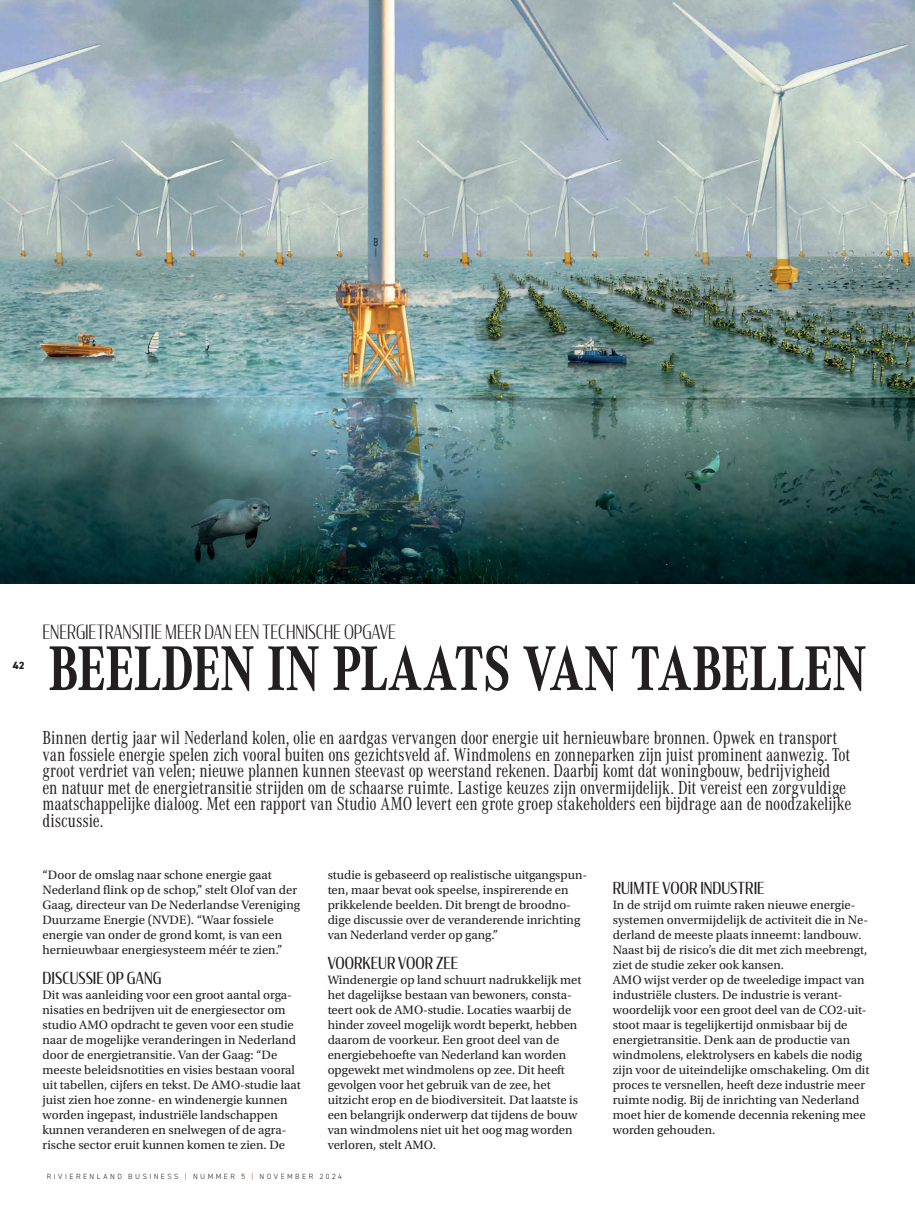
<style>
.page{position:relative;width:915px;height:1212px;background:#fff}
.page>*{position:absolute;margin:0;border:0;box-sizing:border-box;transform-origin:0 0}
.t1{font:700 65.4px "Corporate A Cond Pro";letter-spacing:-.015em;color:#231f20;scale:.95 1}
.t2{font:19.5px/16.5px "Corporate A Cond Pro";letter-spacing:-.01em;color:#231f20;scale:.95 1}
.t3{font:300 19.5px "Condor Cond";letter-spacing:-.005em;color:#231f20;scale:.95 1}
.t4{font:16.5px "Condor Cond";letter-spacing:.005em;color:#231f20}
.t5{font:12.75px/15px "Utopia Std";color:#231f20}
.t6{font:800 10.5px "DIN2014";color:#231f20}
.t7{font:300 7.5px "DIN2014";letter-spacing:.325em;color:#231f20}
.s1{color:#d81c23}
</style>
<div class="page">
<img style="left:0;top:0;width:914px;height:584px">
<p class="t6" style="left:13px;top:658px;width:14px">42</p>
<h2 class="t3" style="left:43px;top:620px;width:373px">ENERGIETRANSITIE MEER DAN EEN TECHNISCHE OPGAVE</h2>
<h1 class="t1" style="left:48px;top:623px;width:862px">BEELDEN IN PLAATS VAN TABELLEN</h1>
<p class="t2" style="left:43px;top:729px;width:852px">Binnen dertig jaar wil Nederland kolen, olie en aardgas vervangen door energie uit hernieuwbare bronnen. Opwek en transport van fossiele energie spelen zich vooral buiten ons gezichtsveld af. Windmolens en zonneparken zijn juist prominent aanwezig. Tot groot verdriet van velen; nieuwe plannen kunnen steevast op weerstand rekenen. Daarbij komt dat woningbouw, bedrijvigheid<br>en natuur met de energietransitie strijden om de schaarse ruimte. Lastige keuzes zijn onvermijdelijk. Dit vereist een zorgvuldige maatschappelijke dialoog. Met een rapport van Studio AMO levert een grote groep stakeholders een bijdrage aan de noodzakelijke discussie.</p>
<p class="t5" style="left:43px;top:868px;width:259px">“Door de omslag naar schone energie gaat Nederland flink op de schop,” stelt Olof van der Gaag, directeur van De Nederlandse Vereniging Duurzame Energie (NVDE). “Waar fossiele energie van onder de grond komt, is van een hernieuwbaar energiesysteem méér te zien.”</p>
<p class="t4" style="left:43px;top:968px;width:120px">DISCUSSIE OP GANG</p>
<p class="t5" style="left:43px;top:988px;width:259px">Dit was aanleiding voor een groot aantal orga&shy;nisaties en bedrijven uit de energiesector om studio AMO opdracht te geven voor een studie naar de mogelijke veranderingen in Nederland door de energietransitie. Van der Gaag: “De meeste beleidsnotities en visies bestaan vooral uit tabellen, cijfers en tekst. De AMO-studie laat juist zien hoe zonne- en windenergie kunnen worden ingepast, industriële landschappen kunnen veranderen en snelwegen of de agra&shy;rische sector eruit kunnen komen te zien. De</p>
<p class="t5" style="left:327px;top:868px;width:261px">studie is gebaseerd op realistische uitgangspun&shy;ten, maar bevat ook speelse, inspirerende en prikkelende beelden. Dit brengt de broodno&shy;dige discussie over de veranderende inrichting van Nederland verder op gang.”</p>
<p class="t4" style="left:327px;top:953px;width:132px">VOORKEUR VOOR ZEE</p>
<p class="t5" style="left:327px;top:973px;width:255px">Windenergie op land schuurt nadrukkelijk met het dagelijkse bestaan van bewoners, consta&shy;teert ook de AMO-studie. Locaties waarbij de hinder zoveel mogelijk wordt beperkt, hebben daarom de voorkeur. Een groot deel van de energiebehoefte van Nederland kan worden opgewekt met windmolens op zee. Dit heeft gevolgen voor het gebruik van de zee, het uitzicht erop en de biodiversiteit. Dat laatste is een belangrijk onderwerp dat tijdens de bouw van windmolens niet uit het oog mag worden verloren, stelt AMO.</p>
<p class="t7" style="left:47px;top:1172px;width:296px">RIVIERENLAND BUSINESS <span class="s1">|</span> NUMMER 5 <span class="s1">|</span> NOVEMBER 2024</p>
<p class="t4" style="left:612px;top:878px;width:153px">RUIMTE VOOR INDUSTRIE</p>
<p class="t5" style="left:612px;top:898px;width:258px">In de strijd om ruimte raken nieuwe energie&shy;systemen onvermijdelijk de activiteit die in Ne&shy;derland de meeste plaats inneemt: landbouw.<br>Naast bij de risico’s die dit met zich meebrengt, ziet de studie zeker ook kansen.<br>AMO wijst verder op de tweeledige impact van industriële clusters. De industrie is verant&shy;woordelijk voor een groot deel van de CO2-uit&shy;stoot maar is tegelijkertijd onmisbaar bij de energietransitie. Denk aan de productie van windmolens, elektrolysers en kabels die nodig zijn voor de uiteindelijke omschakeling. Om dit proces te versnellen, heeft deze industrie meer ruimte nodig. Bij de inrichting van Nederland moet hier de komende decennia rekening mee worden gehouden.</p>
</div>
